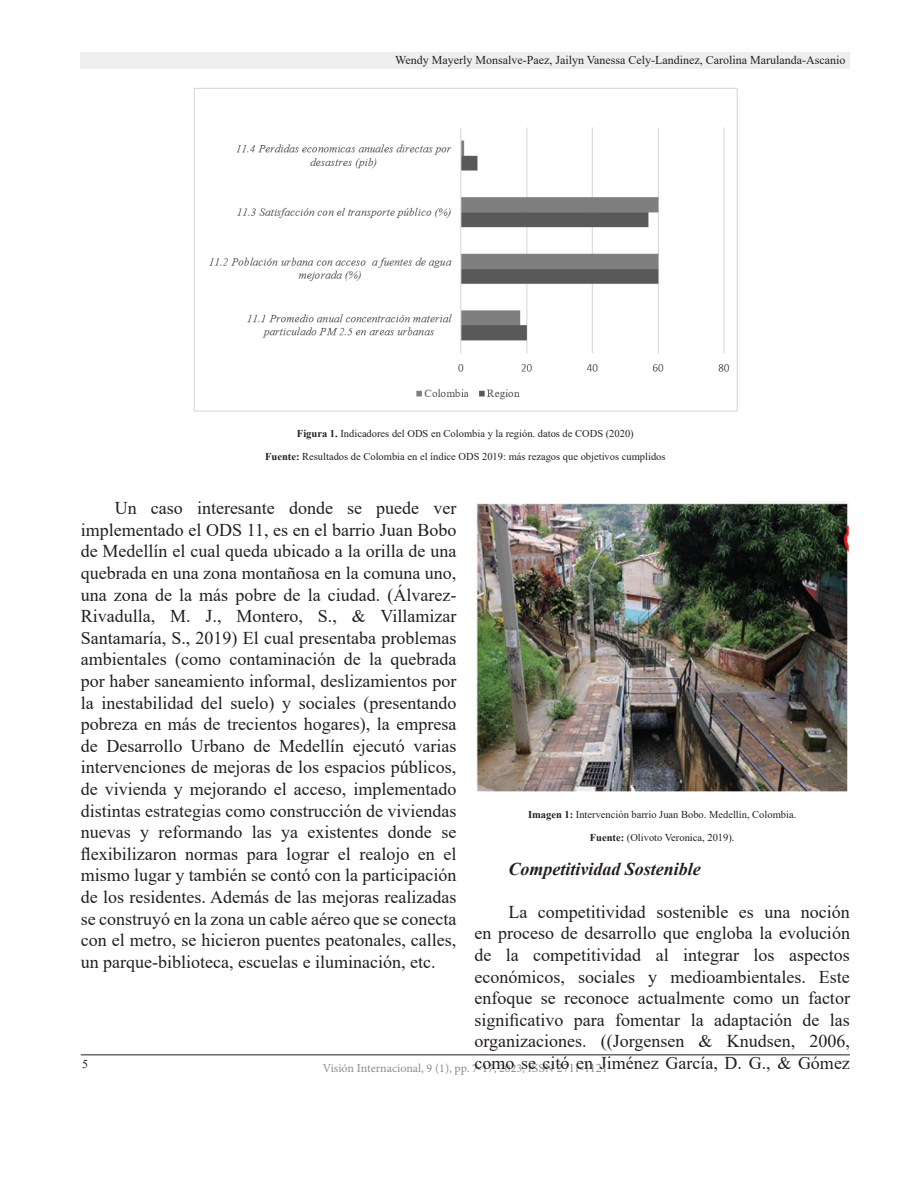
<style>
.page{position:relative;width:918px;height:1188px;background:#fff}
.page>*{position:absolute;margin:0;border:0;box-sizing:border-box;transform-origin:0 0}
.Cuerpo_de_texto{font:18px/21.6px "Times New Roman";color:#231f20;text-align:justify}
.Cuerpo_de_texto-2{font:italic 700 18px "Times New Roman";color:#231f20}
.t1{font:12px "Times New Roman";color:#231f20}
.t2{font:12px "Minion Pro";color:#8a8c8f}
.t3{font:10.5px "Times New Roman";color:#231f20}
.s1{font-weight:700}
.s2{font-family:"Times New Roman";color:#868a8b}
</style>
<div class="page">
<div style="left:81px;top:52px;width:769px;height:17px;background:#eeeeef"></div>
<hr style="left:81px;top:1054px;width:769px;height:1px;background:#231f20">
<img style="left:194px;top:88px;width:544px;height:324px">
<img style="left:476px;top:502px;width:373px;height:290px">
<p class="t1" style="left:395px;top:51px;width:452px">Wendy Mayerly Monsalve-Paez, Jailyn Vanessa Cely-Landinez, Carolina Marulanda-Ascanio</p>
<p class="t3" style="left:297px;top:426px;width:338px"><span class="s1">Figura 1.</span> Indicadores del ODS en Colombia y la región. datos de CODS (2020)</p>
<p class="t3" style="left:265px;top:449px;width:402px"><span class="s1">Fuente:</span> Resultados de Colombia en el índice ODS 2019: más rezagos que objetivos cumplidos</p>
<p class="Cuerpo_de_texto" style="left:81px;top:497px;width:377px;text-indent:34px">Un caso interesante donde se puede ver implementado el ODS 11, es en el barrio Juan Bobo de Medellín el cual queda ubicado a la orilla de una quebrada en una zona montañosa en la comuna uno, una zona de la más pobre de la ciudad. (Álvarez-Rivadulla, M. J., Montero, S., &amp; Villamizar Santamaría, S., 2019) El cual presentaba problemas ambientales (como contaminación de la quebrada por haber saneamiento informal, deslizamientos por la inestabilidad del suelo) y sociales (presentando pobreza en más de trecientos hogares), la empresa de Desarrollo Urbano de Medellín ejecutó varias intervenciones de mejoras de los espacios públicos, de vivienda y mejorando el acceso, implementado distintas estrategias como construcción de viviendas nuevas y reformando las ya existentes donde se flexibilizaron normas para lograr el realojo en el mismo lugar y también se contó con la participación de los residentes. Además de las mejoras realizadas se construyó en la zona un cable aéreo que se conecta con el metro, se hicieron puentes peatonales, calles, un parque-biblioteca, escuelas e iluminación, etc.</p>
<p class="t3" style="left:528px;top:807px;width:270px"><span class="s1">Imagen 1:</span> Intervención barrio Juan Bobo. Medellín, Colombia.</p>
<p class="t3" style="left:590px;top:830px;width:146px"><span class="s1">Fuente:</span> (Olivoto Veronica, 2019).</p>
<p class="Cuerpo_de_texto-2" style="left:508px;top:856px;width:194px">Competitividad Sostenible</p>
<p class="Cuerpo_de_texto" style="left:474px;top:901px;width:377px;text-indent:34px">La competitividad sostenible es una noción en proceso de desarrollo que engloba la evolución de la competitividad al integrar los aspectos económicos, sociales y medioambientales. Este enfoque se reconoce actualmente como un factor significativo para fomentar la adaptación de las organizaciones. ((Jorgensen &amp; Knudsen, 2006, como se citó en Jiménez García, D. G., &amp; Gómez</p>
<p class="t1" style="left:82px;top:1056px;width:7px">5</p>
<p class="t2" style="left:323px;top:1060px;width:286px">Visión Internacional, 9 (1), pp. 7-17, 2023, <span class="s2">ISSN 2711-1121</span></p>
</div>
